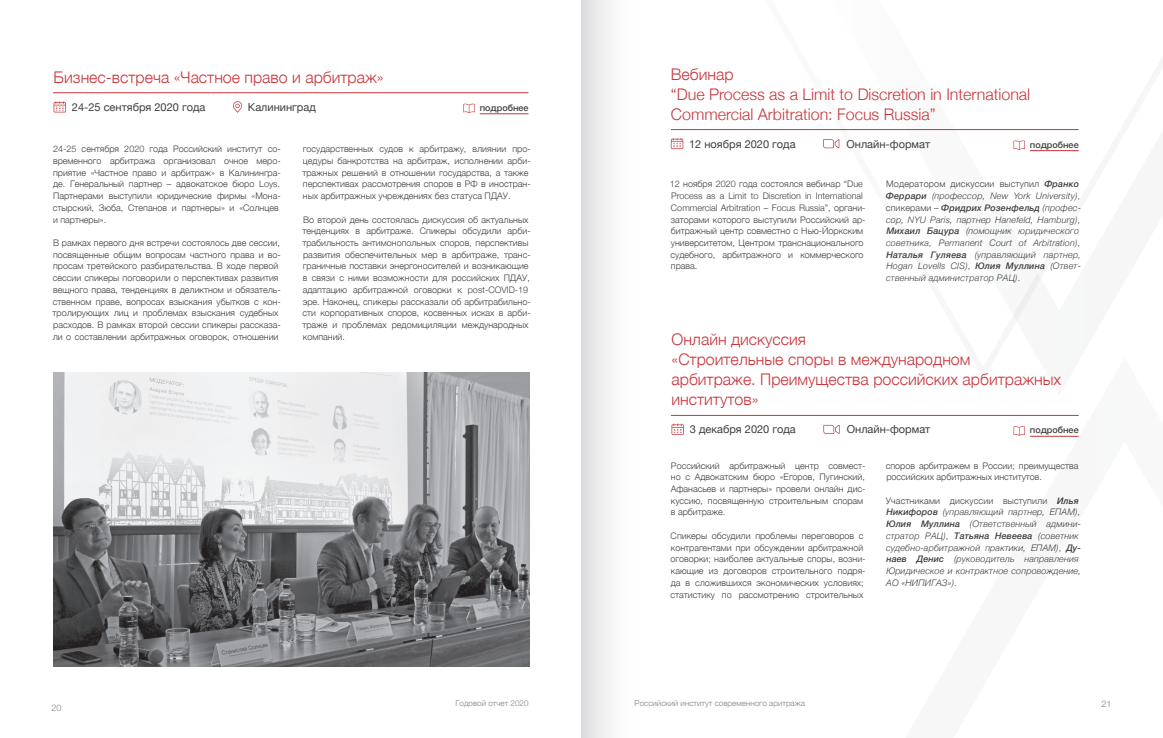
<style>
.page{position:relative;width:1163px;height:738px;background:#fff}
.page>*{position:absolute;margin:0;border:0;box-sizing:border-box;transform-origin:0 0}
.Headline_4{font:300 16px/20px "Helvetica Neue";color:#c8353b}
.Headline_4-2{font:11px "Helvetica Neue";color:#3e3e3f}
.Body_Text{font:300 9px/11.7px "Helvetica Neue";color:#3e3e3f}
.Body_Text-2{font:italic 300 9px/11.7px "Helvetica Neue";letter-spacing:.02em;color:#3e3e3f}
.Headline_4-3{font:300 9px/11.7px "Helvetica Neue";color:#3e3e3f}
.Headline_4-4{font:500 9px "Helvetica Neue";color:#3e3e3f}
.t1{font:300 9px "Helvetica Neue";color:#808285}
.Body_Text-3{font:300 8px "Helvetica Neue";letter-spacing:.005em;color:#808285}
.s1{font-style:normal}
.s2{font-weight:500}
</style>
<div class="page">
<svg style="left:807px;top:129px;width:272px;height:192px"></svg>
<hr style="left:479px;top:113px;width:49px;height:1px;background:#c8353b">
<svg style="left:54px;top:101px;width:12px;height:11px"></svg>
<svg style="left:233px;top:101px;width:9px;height:12px"></svg>
<svg style="left:463px;top:103px;width:11px;height:10px"></svg>
<img style="left:54px;top:372px;width:475px;height:294px">
<hr style="left:1029px;top:150px;width:49px;height:1px;background:#c8353b">
<svg style="left:670px;top:138px;width:13px;height:11px"></svg>
<svg style="left:823px;top:139px;width:16px;height:9px"></svg>
<svg style="left:1013px;top:140px;width:11px;height:10px"></svg>
<hr style="left:1029px;top:435px;width:49px;height:1px;background:#c8353b">
<svg style="left:671px;top:423px;width:12px;height:11px"></svg>
<svg style="left:823px;top:424px;width:16px;height:9px"></svg>
<svg style="left:1013px;top:426px;width:11px;height:9px"></svg>
<hr style="left:53px;top:92px;width:475px;height:1px;background:#c8353b">
<hr style="left:670px;top:129px;width:408px;height:1px;background:#c8353b">
<hr style="left:670px;top:414px;width:408px;height:1px;background:#c8353b">
<div style="left:581px;top:0;width:60px;height:737px;background:linear-gradient(to right,#e0e1e3,#fff)"></div>
<p class="Headline_4" style="left:54px;top:66px;width:331px">Бизнес-встреча «Частное право и арбитраж»</p>
<p class="Headline_4-2" style="left:72px;top:99px;width:135px">24-25 сентября 2020 года</p>
<p class="Headline_4-2" style="left:248px;top:99px;width:69px">Калининград</p>
<p class="Headline_4-4" style="left:479px;top:100px;width:50px">подробнее</p>
<p class="Headline_4-3" style="left:53px;top:142px;width:229px">24-25 сентября 2020 года Российский институт со&shy;временного арбитража организовал очное меро&shy;приятие «Частное право и арбитраж» в Калинингра&shy;де. Генеральный партнер – адвокатское бюро Loys.<br>Партнерами выступили юридические фирмы «Мона&shy;стырский, Зюба, Степанов и партнеры» и «Солнцев и партнеры».</p>
<p class="Body_Text" style="left:52px;top:236px;width:230px">В рамках первого дня встречи состоялось две сессии, посвященные общим вопросам частного права и во&shy;просам третейского разбирательства. В ходе первой сессии спикеры поговорили о перспективах развития вещного права, тенденциях в деликтном и обязатель&shy;ственном праве, вопросах взыскания убытков с кон&shy;тролирующих лиц и проблемах взыскания судебных расходов. В рамках второй сессии спикеры рассказа&shy;ли о составлении арбитражных оговорок, отношении</p>
<p class="Body_Text" style="left:302px;top:142px;width:230px">государственных судов к арбитражу, влиянии про&shy;цедуры банкротства на арбитраж, исполнении арби&shy;тражных решений в отношении государства, а также перспективах рассмотрения споров в РФ в иностран&shy;ных арбитражных учреждениях без статуса ПДАУ.</p>
<p class="Body_Text" style="left:302px;top:213px;width:230px">Во второй день состоялась дискуссия об актуальных тенденциях в арбитраже. Спикеры обсудили арби&shy;трабильность антимонопольных споров, перспективы развития обеспечительных мер в арбитраже, транс&shy;граничные поставки энергоносителей и возникающие в связи с ними возможности для российских ПДАУ, адаптацию арбитражной оговорки к post-COVID-19 эре. Наконец, спикеры рассказали об арбитрабильно&shy;сти корпоративных споров, косвенных исках в арби&shy;траже и проблемах редомициляции международных компаний.</p>
<p class="Headline_4" style="left:670px;top:63px;width:64px">Вебинар</p>
<p class="Headline_4" style="left:670px;top:83px;width:361px">“Due Process as a Limit to Discretion in International<br>Commercial Arbitration: Focus Russia”</p>
<p class="Headline_4-2" style="left:689px;top:136px;width:108px">12 ноября 2020 года</p>
<p class="Headline_4-2" style="left:846px;top:136px;width:85px">Онлайн-формат</p>
<p class="Headline_4-4" style="left:1029px;top:137px;width:50px">подробнее</p>
<p class="Body_Text" style="left:669px;top:177px;width:197px">12 ноября 2020 года состоялся вебинар “Due Process as a Limit to Discretion in International Commercial Arbitration – Focus Russia”, органи&shy;заторами которого выступили Российский ар&shy;битражный центр совместно с Нью-Йоркским университетом, Центром транснационального судебного, арбитражного и коммерческого права.</p>
<p class="Body_Text-2" style="left:885px;top:178px;width:197px"><span class="s1">Модератором дискуссии выступил</span> <span class="s2">Франко Феррари</span> (профессор, New York University)<span class="s1">, спикерами –</span> <span class="s2">Фридрих Розенфельд</span> (профес&shy;сор, NYU Paris, партнер Hanefeld, Hamburg)<span class="s1">, </span><span class="s2">Михаил Бацура</span> (помощник юридического советника, Permanent Court of Arbitration)<span class="s1">, </span><span class="s2">Наталья Гуляева</span> (управляющий партнер, Hogan Lovells CIS)<span class="s1">,</span> <span class="s2">Юлия Муллина</span> (Ответ&shy;ственный администратор РАЦ)<span class="s1">.</span></p>
<p class="Headline_4" style="left:671px;top:328px;width:136px">Онлайн дискуссия</p>
<p class="Headline_4" style="left:671px;top:348px;width:300px">«Строительные споры в международном</p>
<p class="Headline_4" style="left:671px;top:368px;width:391px">арбитраже. Преимущества российских арбитражных институтов»</p>
<p class="Headline_4-2" style="left:689px;top:421px;width:107px">3 декабря 2020 года</p>
<p class="Headline_4-2" style="left:846px;top:421px;width:85px">Онлайн-формат</p>
<p class="Headline_4-4" style="left:1029px;top:422px;width:50px">подробнее</p>
<p class="Body_Text" style="left:670px;top:458px;width:196px">Российский арбитражный центр совмест&shy;но с Адвокатским бюро «Егоров, Пугинский, Афанасьев и партнеры» провели онлайн дис&shy;куссию, посвященную строительным спорам в арбитраже.</p>
<p class="Body_Text" style="left:670px;top:528px;width:196px">Спикеры обсудили проблемы переговоров с контрагентами при обсуждении арбитражной оговорки; наиболее актуальные споры, возни&shy;кающие из договоров строительного подря&shy;да в сложившихся экономических условиях; статистику по рассмотрению строительных</p>
<p class="Body_Text" style="left:885px;top:458px;width:194px">споров арбитражем в России; преимущества российских арбитражных институтов.</p>
<p class="Body_Text-2" style="left:885px;top:493px;width:197px"><span class="s1">Участниками дискуссии выступили</span> <span class="s2">Илья Никифоров</span> (управляющий партнер, ЕПАМ)<span class="s1">, </span><span class="s2">Юлия Муллина</span> (Ответственный админи&shy;стратор РАЦ)<span class="s1">,</span> <span class="s2">Татьяна Невеева</span> (советник судебно-арбитражной практики, ЕПАМ)<span class="s1">,</span> <span class="s2">Ду&shy;наев Денис</span> (руководитель направления Юридическое и контрактное сопровождение, АО «НИПИГАЗ»)<span class="s1">.</span></p>
<p class="t1" style="left:52px;top:700px;width:12px">20</p>
<p class="Body_Text-3" style="left:455px;top:696px;width:75px">Годовой отчет 2020</p>
<p class="Body_Text-3" style="left:634px;top:696px;width:172px">Российский институт современного аритража</p>
<p class="t1" style="left:1101px;top:696px;width:12px">21</p>
</div>
